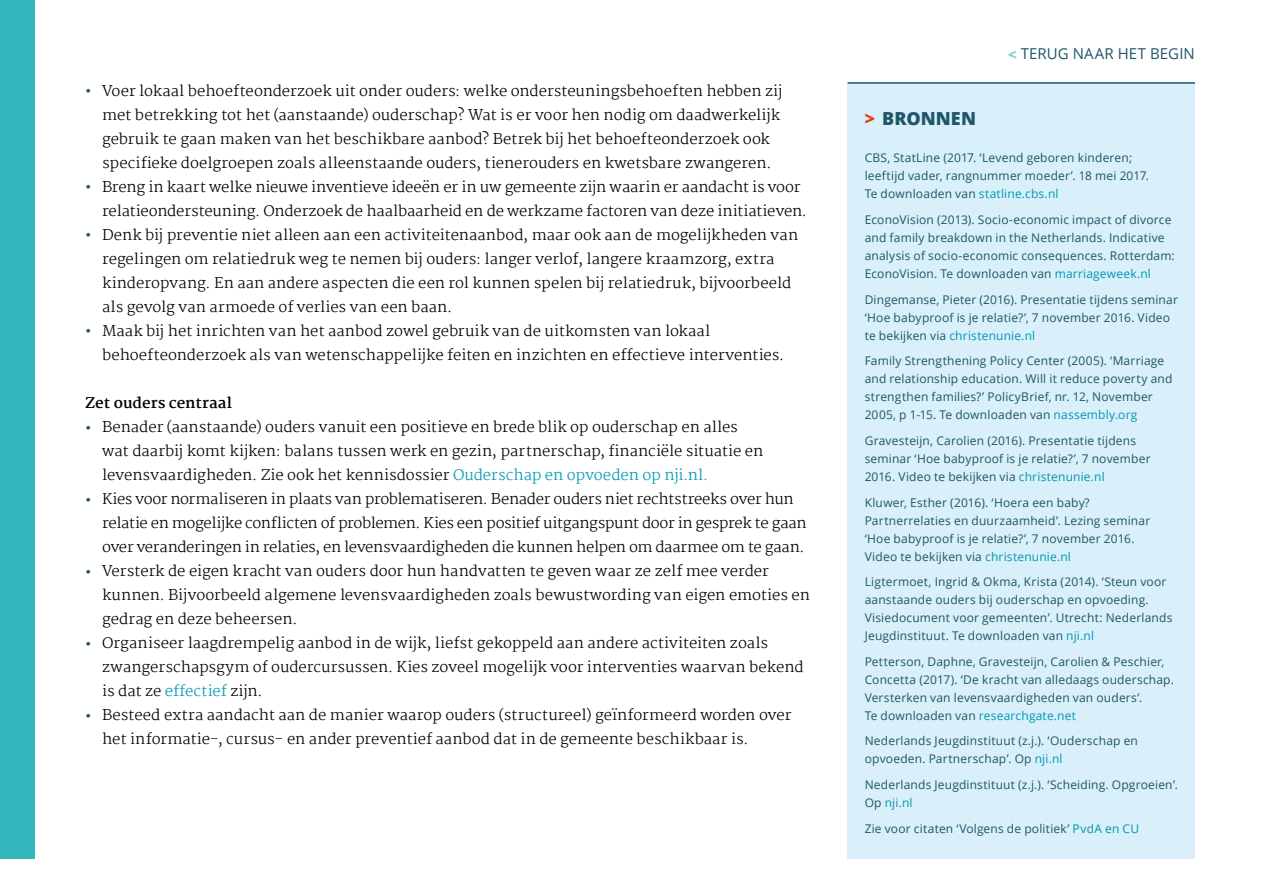
<style>
.page{position:relative;width:1263px;height:893px;background:#fff}
.page>*{position:absolute;margin:0;border:0;box-sizing:border-box;transform-origin:0 0}
.kadertekst_klein{font:800 18px "Open Sans";letter-spacing:.005em;color:#1f5668}
.kadertekst_klein-2{font:15px "Open Sans";letter-spacing:.01em;color:#1f5668}
.body_schreef{font:300 14.55px/24px "Martel";letter-spacing:-.005em;color:#000}
.body_schreef-2{font:300 14.55px/24px "Martel";letter-spacing:-.025em;color:#000}
.body_schreef-3{font:700 14.55px "Martel";color:#000}
.kadertekst_klein-3{font:12px/18px "Open Sans";letter-spacing:.015em;color:#1f5668}
.s1{font-weight:700;color:#1f5668}
.s2{color:#0098b4}
.s3{font-weight:800;color:#8bced1}
.s4{color:#e74011}
</style>
<div class="page">
<div style="left:0;top:0;width:34px;height:859px;background:#31b7bc"></div>
<div style="left:848px;top:82px;width:347px;height:777px;background:#d9eff9"></div>
<hr style="left:848px;top:82px;width:347px;height:2px;background:#1f5668">
<p class="body_schreef" style="left:102px;top:79px;width:682px;text-indent:-17px"><span class="s1">•</span> Voer lokaal behoefteonderzoek uit onder ouders: welke ondersteuningsbehoeften hebben zij met betrekking tot het (aanstaande) ouderschap? Wat is er voor hen nodig om daadwerkelijk gebruik te gaan maken van het beschikbare aanbod? Betrek bij het behoefteonderzoek ook specifieke doelgroepen zoals alleenstaande ouders, tienerouders en kwetsbare zwangeren.</p>
<p class="body_schreef" style="left:102px;top:175px;width:706px;text-indent:-17px"><span class="s1">•</span> Breng in kaart welke nieuwe inventieve ideeën er in uw gemeente zijn waarin er aandacht is voor relatieondersteuning. Onderzoek de haalbaarheid en de werkzame factoren van deze initiatieven.</p>
<p class="body_schreef" style="left:102px;top:223px;width:698px;text-indent:-17px"><span class="s1">•</span> Denk bij preventie niet alleen aan een activiteitenaanbod, maar ook aan de mogelijkheden van regelingen om relatiedruk weg te nemen bij ouders: langer verlof, langere kraamzorg, extra kinderopvang. En aan andere aspecten die een rol kunnen spelen bij relatiedruk, bijvoorbeeld als gevolg van armoede of verlies van een baan.</p>
<p class="body_schreef" style="left:102px;top:319px;width:683px;text-indent:-17px"><span class="s1">•</span> Maak bij het inrichten van het aanbod zowel gebruik van de uitkomsten van lokaal behoefteonderzoek als van wetenschappelijke feiten en inzichten en effectieve interventies.</p>
<p class="body_schreef-3" style="left:85px;top:394px;width:148px">Zet ouders centraal</p>
<p class="body_schreef" style="left:102px;top:415px;width:663px;text-indent:-17px"><span class="s1">•</span> Benader (aanstaande) ouders vanuit een positieve en brede blik op ouderschap en alles wat daarbij komt kijken: balans tussen werk en gezin, partnerschap, financiële situatie en levensvaardigheden. Zie ook het kennisdossier <span class="s2">Ouderschap en opvoeden op nji.nl.</span></p>
<p class="body_schreef-2" style="left:102px;top:487px;width:706px;text-indent:-17px"><span class="s1">•</span> Kies voor normaliseren in plaats van problematiseren. Benader ouders niet rechtstreeks over hun relatie en mogelijke conflicten of problemen. Kies een positief uitgangspunt door in gesprek te gaan over veranderingen in relaties, en levensvaardigheden die kunnen helpen om daarmee om te gaan.</p>
<p class="body_schreef" style="left:102px;top:559px;width:709px;text-indent:-17px"><span class="s1">•</span> Versterk de eigen kracht van ouders door hun handvatten te geven waar ze zelf mee verder kunnen. Bijvoorbeeld algemene levensvaardigheden zoals bewustwording van eigen emoties en gedrag en deze beheersen.</p>
<p class="body_schreef" style="left:102px;top:631px;width:703px;text-indent:-17px"><span class="s1">•</span> Organiseer laagdrempelig aanbod in de wijk, liefst gekoppeld aan andere activiteiten zoals zwangerschapsgym of oudercursussen. Kies zoveel mogelijk voor interventies waarvan bekend is dat ze <span class="s2">effectief</span> zijn.</p>
<p class="body_schreef" style="left:102px;top:703px;width:691px;text-indent:-17px"><span class="s1">•</span> Besteed extra aandacht aan de manier waarop ouders (structureel) geïnformeerd worden over het informatie-, cursus- en ander preventief aanbod dat in de gemeente beschikbaar is.</p>
<p class="kadertekst_klein-2" style="left:1008px;top:44px;width:188px"><span class="s3">&lt;</span> TERUG NAAR HET BEGIN</p>
<p class="kadertekst_klein" style="left:865px;top:105px;width:113px"><span class="s4">&gt;</span> BRONNEN</p>
<p class="kadertekst_klein-3" style="left:865px;top:149px;width:286px">CBS, StatLine (2017. ‘Levend geboren kinderen; leeftijd vader, rangnummer moeder’. 18 mei 2017.<br>Te downloaden van <span class="s2">statline.cbs.nl</span></p>
<p class="kadertekst_klein-3" style="left:865px;top:210px;width:312px">EconoVision (2013). Socio-economic impact of divorce and family breakdown in the Netherlands. Indicative analysis of socio-economic consequences. Rotterdam:<br>EconoVision. Te downloaden van <span class="s2">marriageweek.nl</span></p>
<p class="kadertekst_klein-3" style="left:865px;top:290px;width:315px">Dingemanse, Pieter (2016). Presentatie tijdens seminar ‘Hoe babyproof is je relatie?’, 7 november 2016. Video te bekijken via <span class="s2">christenunie.nl</span></p>
<p class="kadertekst_klein-3" style="left:865px;top:351px;width:309px">Family Strengthening Policy Center (2005). ‘Marriage and relationship education. Will it reduce poverty and strengthen families?’ PolicyBrief, nr. 12, November 2005, p 1-15. Te downloaden van <span class="s2">nassembly.org</span></p>
<p class="kadertekst_klein-3" style="left:865px;top:431px;width:287px">Gravesteijn, Carolien (2016). Presentatie tijdens seminar ‘Hoe babyproof is je relatie?’, 7 november<br>2016. Video te bekijken via <span class="s2">christenunie.nl</span></p>
<p class="kadertekst_klein-3" style="left:865px;top:493px;width:287px">Kluwer, Esther (2016). ‘Hoera een baby?<br>Partnerrelaties en duurzaamheid’. Lezing seminar ‘Hoe babyproof is je relatie?’, 7 november 2016.<br>Video te bekijken via <span class="s2">christenunie.nl</span></p>
<p class="kadertekst_klein-3" style="left:865px;top:572px;width:309px">Ligtermoet, Ingrid &amp; Okma, Krista (2014). ‘Steun voor aanstaande ouders bij ouderschap en opvoeding.<br>Visiedocument voor gemeenten’. Utrecht: Nederlands Jeugdinstituut. Te downloaden van <span class="s2">nji.nl</span></p>
<p class="kadertekst_klein-3" style="left:865px;top:652px;width:311px">Petterson, Daphne, Gravesteijn, Carolien &amp; Peschier, Concetta (2017). ‘De kracht van alledaags ouderschap.<br>Versterken van levensvaardigheden van ouders’.<br>Te downloaden van <span class="s2">researchgate.net</span></p>
<p class="kadertekst_klein-3" style="left:865px;top:732px;width:275px">Nederlands Jeugdinstituut (z.j.). ‘Ouderschap en opvoeden. Partnerschap’. Op <span class="s2">nji.nl</span></p>
<p class="kadertekst_klein-3" style="left:865px;top:775px;width:315px">Nederlands Jeugdinstituut (z.j.). ‘Scheiding. Opgroeien’.<br>Op <span class="s2">nji.nl</span></p>
<p class="kadertekst_klein-3" style="left:865px;top:819px;width:276px">Zie voor citaten ‘Volgens de politiek’ <span class="s2">PvdA en CU</span></p>
</div>
